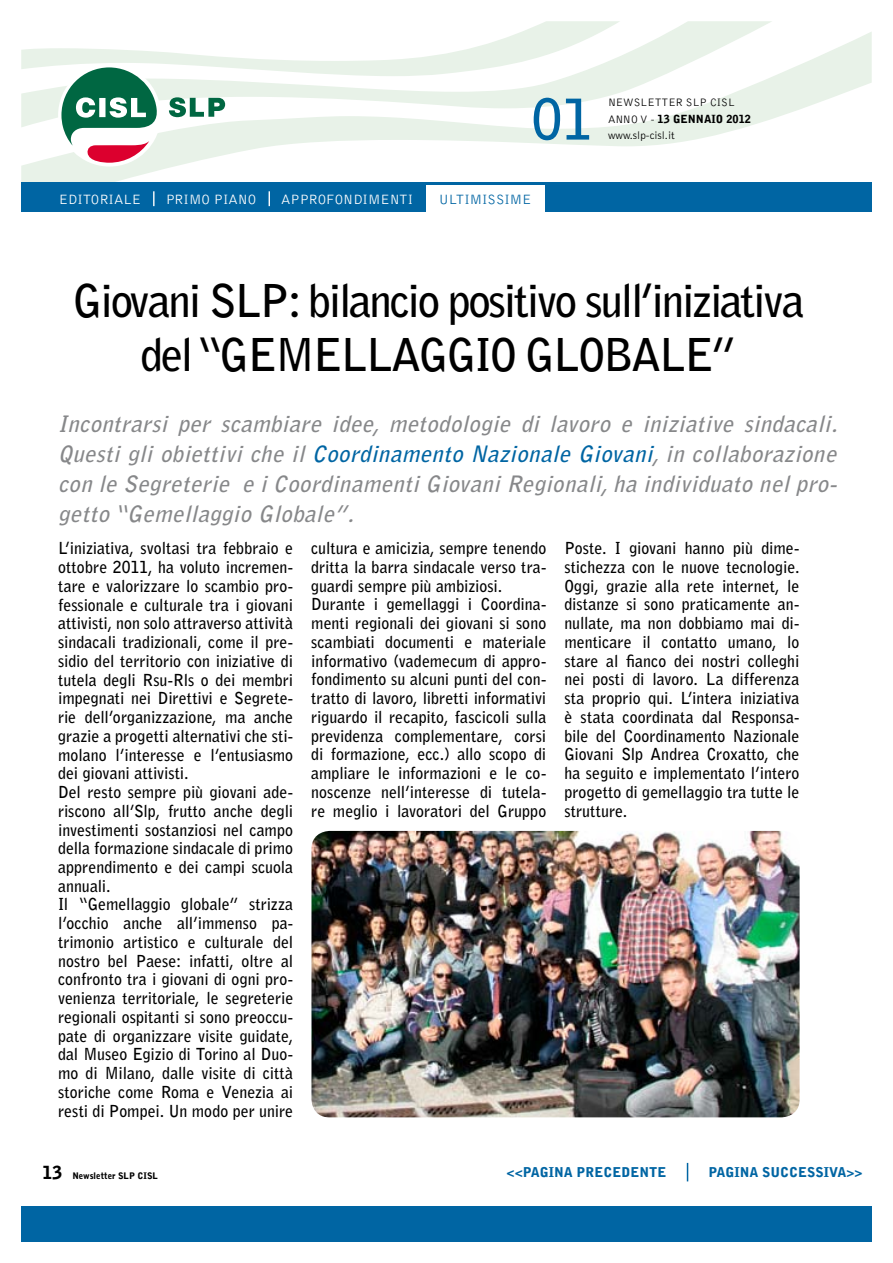
<style>
.page{position:relative;width:893px;height:1263px;background:#fff}
.page>*{position:absolute;margin:0;border:0;box-sizing:border-box;transform-origin:0 0}
.t1{font:700 55.8px "Bell Gothic Std";color:#0065a3}
.t2{font:700 45px/54px "Bell Gothic Std";letter-spacing:-.05em;color:#000;text-align:center}
.t3{font:italic 700 22.5px/30px "Bell Gothic Std";color:#87888a;text-align:justify}
.t4{font:700 16.5px/18.8px "Bell Gothic Std";color:#000;scale:.96 1}
.t5{font:300 13.95px "Bell Gothic Std";color:#fff}
.t6{font:300 13.95px "Bell Gothic Std";color:#0065a3}
.t7{font:900 13.5px "Bell Gothic Std";color:#0065a3}
.t8{font:300 11.1px/16.8px "Bell Gothic Std";color:#000}
.t9{font:900 9px "Bell Gothic Std";color:#000}
.s1{font-weight:900}
.s2{color:#0065a3}
.s3{font-size:18px}
</style>
<div class="page">
<svg style="left:21px;top:31px;width:851px;height:151px"></svg>
<div style="left:21px;top:1206px;width:851px;height:36px;background:#0065a3"></div>
<svg style="left:21px;top:21px;width:599px;height:142px"></svg>
<div style="left:21px;top:182px;width:851px;height:30px;background:#0065a3"></div>
<div style="left:426px;top:185px;width:118px;height:33px;background:#fff"></div>
<svg style="left:153px;top:191px;width:2px;height:15px"></svg>
<svg style="left:269px;top:191px;width:1px;height:15px"></svg>
<img style="left:311px;top:831px;width:489px;height:286px">
<svg style="left:687px;top:1163px;width:1px;height:18px"></svg>
<h1 class="t1" style="left:531px;top:86px;width:64px">01</h1>
<p class="t8" style="left:608px;top:94px;width:145px">NEWSLETTER SLP CISL<br>ANNO V - <span class="s1">13 GENNAIO 2012</span></p>
<p class="t8" style="left:608px;top:128px;width:68px">www.slp-cisl.it</p>
<p class="t5" style="left:59px;top:192px;width:84px">EDITORIALE</p>
<p class="t5" style="left:166px;top:192px;width:92px">PRIMO PIANO</p>
<p class="t5" style="left:281px;top:192px;width:133px">APPROFONDIMENTI</p>
<p class="t6" style="left:439px;top:192px;width:94px">ULTIMISSIME</p>
<h2 class="t2" style="left:73px;top:274px;width:733px">Giovani SLP: bilancio positivo sull’iniziativa del “GEMELLAGGIO GLOBALE”</h2>
<p class="t3" style="left:58px;top:409px;width:787px">Incontrarsi per scambiare idee, metodologie di lavoro e iniziative sindacali.<br>Questi gli obiettivi che il <span class="s2">Coordinamento Nazionale Giovani</span>,in collaborazione con le Segreterie e iCoordinamentiGiovaniRegionali,ha individuato nelpro&shy;getto “Gemellaggio Globale”.</p>
<p class="t4" style="left:58px;top:539px;width:246px">L’iniziativa, svoltasi tra febbraio e ottobre 2011, ha voluto incremen&shy;tare e valorizzare lo scambio pro&shy;fessionale e culturale tra i giovani attivisti, non solo attraverso attività sindacali tradizionali, come il pre&shy;sidio del territorio con iniziative di tutela degli Rsu-Rls o dei membri impegnati nei Direttivi e Segrete&shy;rie dell’organizzazione, ma anche grazie a progetti alternativi che sti&shy;molano l’interesse e l’entusiasmo dei giovani attivisti.<br>Del resto sempre più giovani ade&shy;riscono all’Slp, frutto anche degli investimenti sostanziosi nel campo della formazione sindacale di primo apprendimento e dei campi scuola annuali.<br>Il “Gemellaggio globale” strizza l’occhio anche all’immenso pa&shy;trimonio artistico e culturale del nostro bel Paese: infatti, oltre al confronto tra i giovani di ogni pro&shy;venienza territoriale, le segreterie regionali ospitanti si sono preoccu&shy;pate di organizzare visite guidate, dal Museo Egizio di Torino al Duo&shy;mo di Milano, dalle visite di città storiche come Roma e Venezia ai resti di Pompei. Un modo per unire</p>
<p class="t4" style="left:311px;top:539px;width:246px">cultura e amicizia, sempre tenendo dritta la barra sindacale verso tra&shy;guardi sempre più ambiziosi.<br>Durante i gemellaggi i Coordina&shy;menti regionali dei giovani si sono scambiati documenti e materiale informativo (vademecum di appro&shy;fondimento su alcuni punti del con&shy;tratto di lavoro, libretti informativi riguardo il recapito, fascicoli sulla previdenza complementare, corsi di formazione, ecc.) allo scopo di ampliare le informazioni e le co&shy;noscenze nell’interesse di tutela&shy;re meglio i lavoratori del Gruppo</p>
<p class="t4" style="left:564px;top:539px;width:246px;text-align:justify">Poste. I giovani hanno più dime&shy;stichezza con le nuove tecnologie.<br>Oggi, grazie alla rete internet, le distanze si sono praticamente an&shy;nullate, ma non dobbiamo mai di&shy;menticare il contatto umano, lo stare al fianco dei nostri colleghi nei posti di lavoro. La differenza sta proprio qui. L’intera iniziativa è stata coordinata dal Responsa&shy;bile del Coordinamento Nazionale Giovani Slp Andrea Croxatto, che ha seguito e implementato l’intero progetto di gemellaggio tra tutte le strutture.</p>
<p class="t9" style="left:43px;top:1170px;width:117px"><span class="s3">13</span> NEWSLETTER SLP CISL</p>
<p class="t7" style="left:507px;top:1165px;width:161px">&lt;&lt;PAGINA PRECEDENTE</p>
<p class="t7" style="left:709px;top:1165px;width:63px">PAGINA SUCCESSIVA</p>
<p class="t7" style="left:846px;top:1165px;width:18px">&gt;&gt;</p>
</div>
